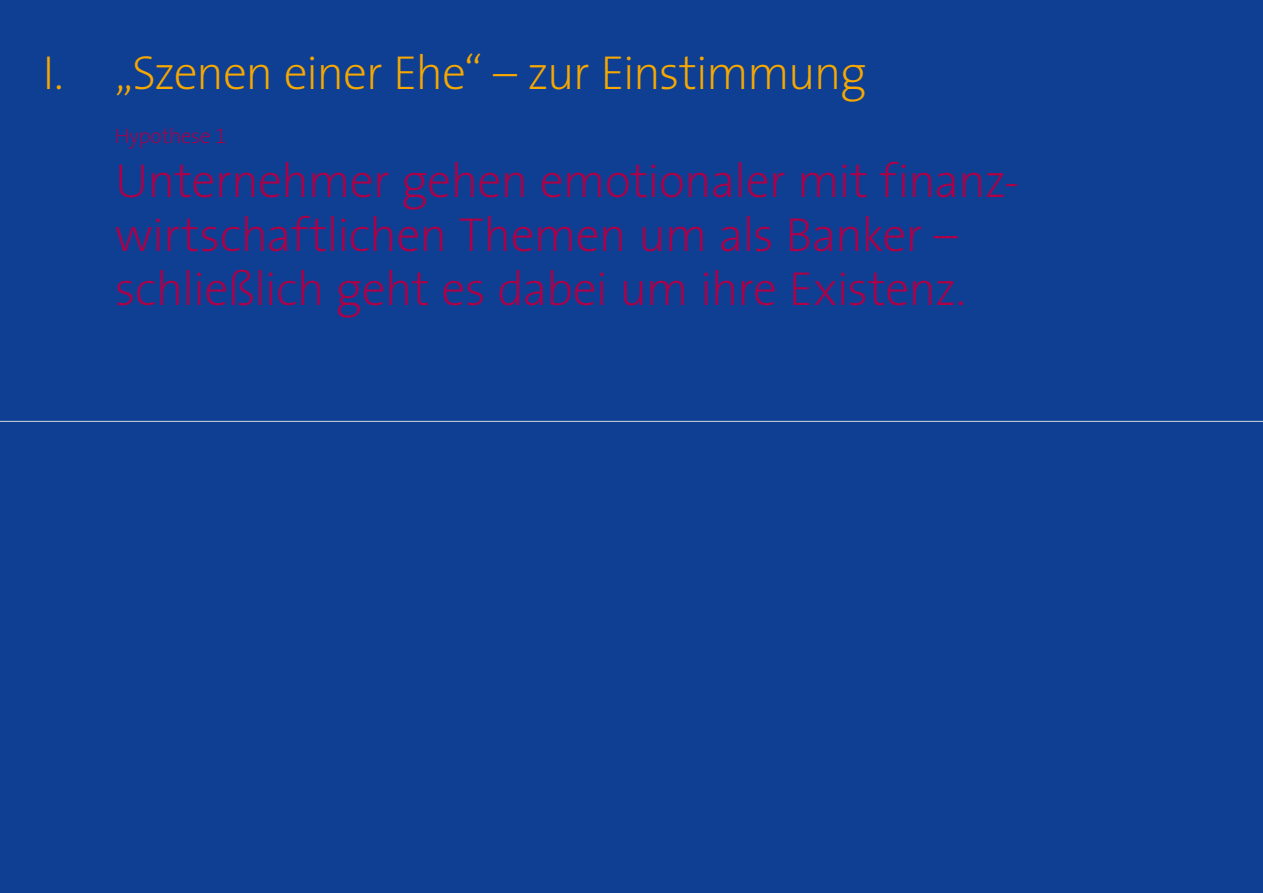
<style>
.page{position:relative;width:1263px;height:893px;background:#0f3f93}
.page>*{position:absolute;margin:0;border:0;box-sizing:border-box;transform-origin:0 0}
.t1{font:200 48px/54px "The Sans";letter-spacing:-.02em;color:#af0047}
.t2{font:200 48px "The Sans";letter-spacing:-.04em;color:#f7a800}
.t3{font:200 21px "The Sans";letter-spacing:-.01em;color:#af0047}
.s1{font-family:"The Sans Extra Light Expert";font-weight:400}
</style>
<div class="page">
<hr style="left:0;top:421px;width:1263px;height:1px;background:#cfd9dc">
<p class="t2" style="left:43px;top:33px;width:826px">I. „Szenen einer Ehe“ – zur Einstimmung</p>
<p class="t3" style="left:115px;top:119px;width:113px">Hypothese <span class="s1">1</span></p>
<p class="t1" style="left:115px;top:152px;width:906px">Unternehmer gehen emotionaler mit finanz&shy;wirtschaftlichen Themen um als Banker – schließlich geht es dabei um ihre Existenz.</p>
</div>
